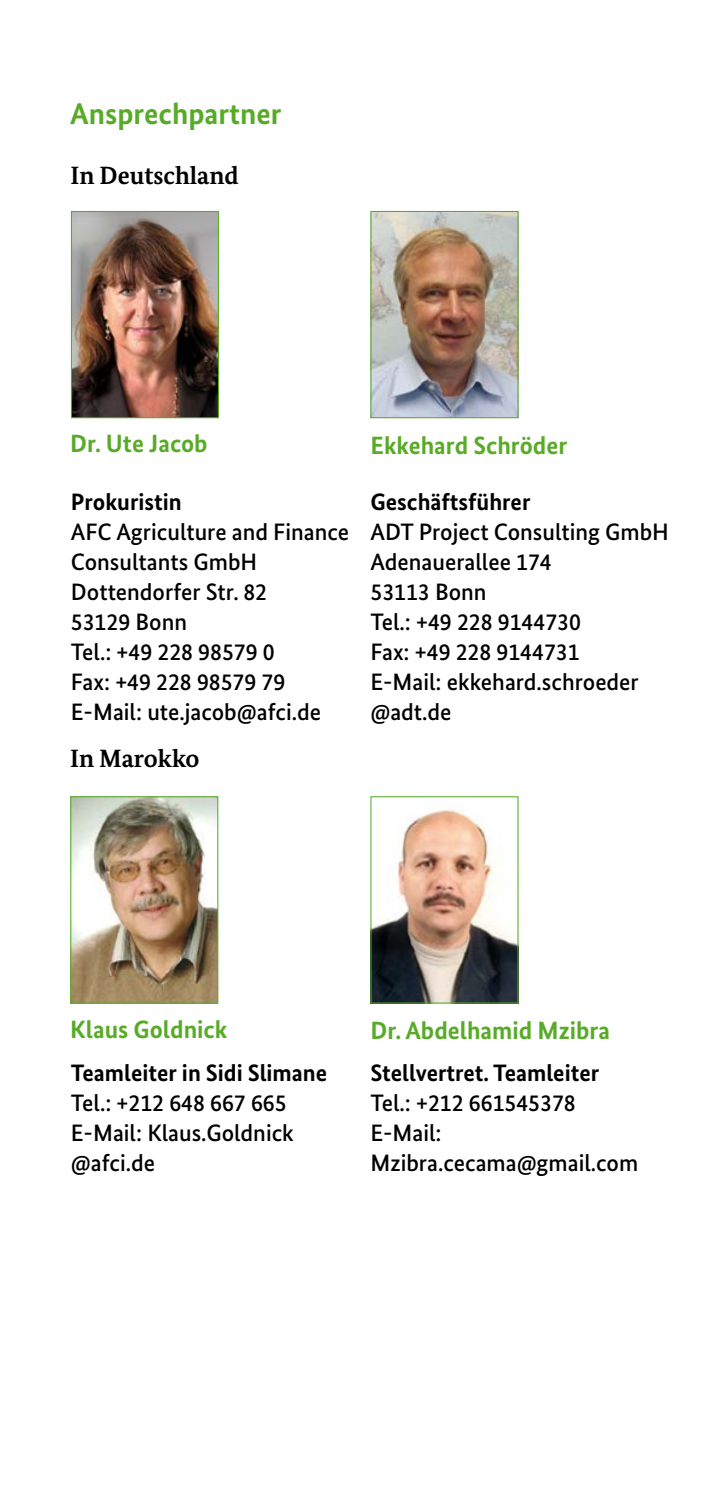
<style>
.page{position:relative;width:709px;height:1489px;background:#fff}
.page>*{position:absolute;margin:0;border:0;box-sizing:border-box;transform-origin:0 0}
.t1{font:700 30px "Bundes Sans";color:#57ab27}
.t2{font:700 25px "Bundes Sans";color:#57ab27}
.t3{font:700 25px "Bundes Serif";color:#000}
.t4{font:500 23.75px/30px "Bundes Sans";color:#000}
.t5{font:700 23.75px "Bundes Sans";color:#000}
</style>
<div class="page">
<img style="left:372px;top:213px;width:144px;height:203px">
<div style="left:370px;top:211px;width:148px;height:207px;border:1px solid #57ab27"></div>
<img style="left:73px;top:213px;width:144px;height:203px">
<div style="left:71px;top:211px;width:148px;height:207px;border:1px solid #57ab27"></div>
<img style="left:372px;top:809px;width:144px;height:192px">
<img style="left:72px;top:798px;width:144px;height:203px">
<div style="left:70px;top:796px;width:148px;height:207px;border:1px solid #57ab27"></div>
<h1 class="t1" style="left:70px;top:95px;width:213px">Ansprechpartner</h1>
<h2 class="t3" style="left:71px;top:160px;width:170px">In Deutschland</h2>
<p class="t2" style="left:70px;top:428px;width:139px">Dr. Ute Jacob</p>
<p class="t5" style="left:71px;top:487px;width:112px">Prokuristin</p>
<p class="t4" style="left:71px;top:517px;width:280px">AFC Agriculture and Finance<br>Consultants GmbH</p>
<p class="t4" style="left:71px;top:577px;width:198px">Dottendorfer Str. 82</p>
<p class="t4" style="left:71px;top:607px;width:118px">53129 Bonn</p>
<p class="t4" style="left:71px;top:637px;width:205px">Tel.: +49 228 98579 0</p>
<p class="t4" style="left:71px;top:667px;width:216px">Fax: +49 228 98579 79</p>
<p class="t4" style="left:71px;top:697px;width:252px">E-Mail: ute.jacob@afci.de</p>
<h2 class="t3" style="left:70px;top:743px;width:131px">In Marokko</h2>
<p class="t2" style="left:370px;top:430px;width:198px">Ekkehard Schröder</p>
<p class="t5" style="left:370px;top:487px;width:162px">Geschäftsführer</p>
<p class="t4" style="left:370px;top:517px;width:300px">ADT Project Consulting GmbH</p>
<p class="t4" style="left:370px;top:547px;width:183px">Adenauerallee 174</p>
<p class="t4" style="left:370px;top:577px;width:118px">53113 Bonn</p>
<p class="t4" style="left:370px;top:607px;width:212px">Tel.: +49 228 9144730</p>
<p class="t4" style="left:370px;top:637px;width:211px">Fax: +49 228 9144731</p>
<p class="t4" style="left:370px;top:667px;width:270px">E-Mail: ekkehard.schroeder @adt.de</p>
<p class="t2" style="left:70px;top:1013px;width:159px">Klaus Goldnick</p>
<p class="t5" style="left:71px;top:1057px;width:258px">Teamleiter in Sidi Slimane</p>
<p class="t4" style="left:71px;top:1087px;width:217px">Tel.: +212 648 667 665</p>
<p class="t4" style="left:71px;top:1117px;width:224px">E-Mail: Klaus.Goldnick @afci.de</p>
<p class="t2" style="left:370px;top:1015px;width:241px">Dr. Abdelhamid Mzibra</p>
<p class="t5" style="left:370px;top:1057px;width:230px">Stellvertret. Teamleiter</p>
<p class="t4" style="left:370px;top:1087px;width:207px">Tel.: +212 661545378</p>
<p class="t4" style="left:370px;top:1117px;width:269px">E-Mail:<br>Mzibra.cecama@gmail.com</p>
</div>
